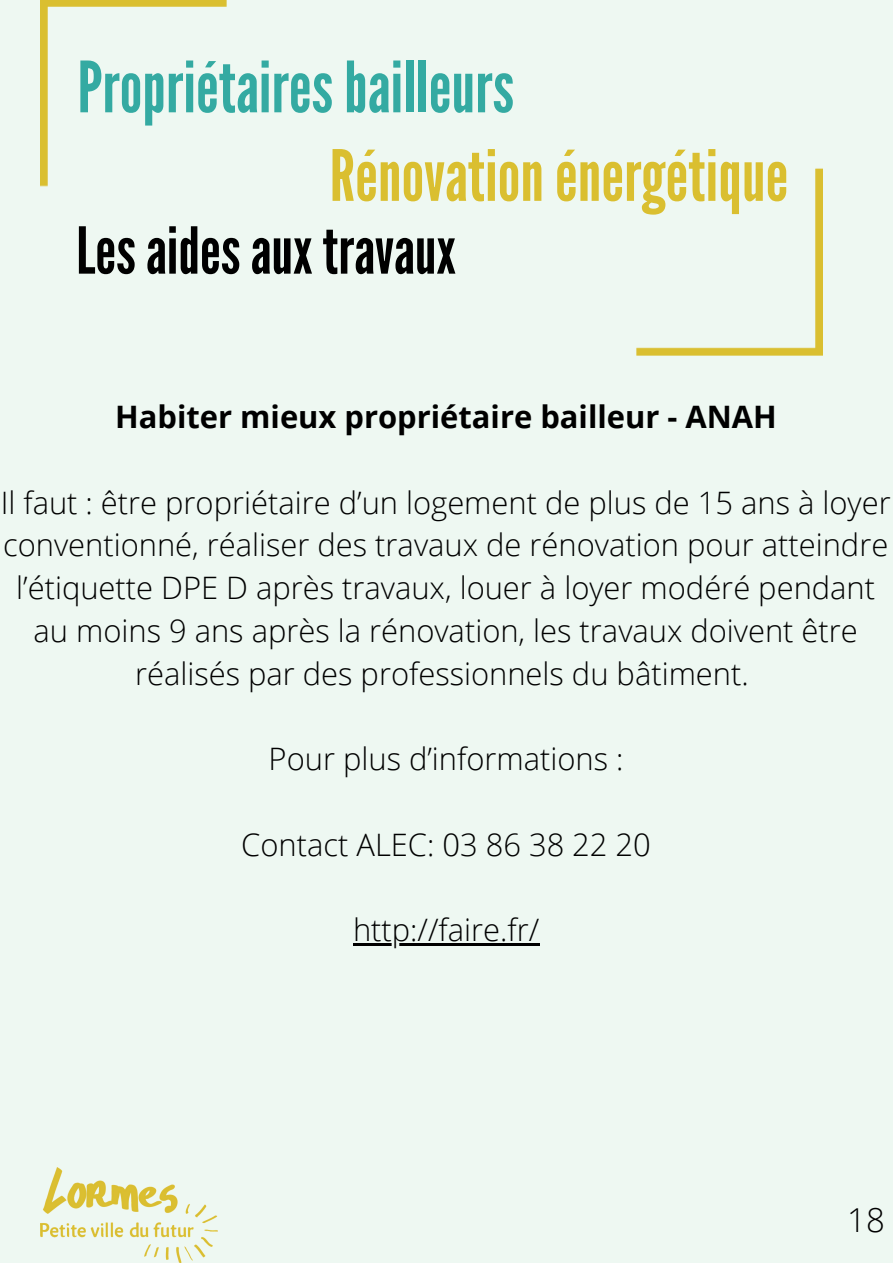
<style>
.page{position:relative;width:893px;height:1264px;background:#fff}
.page>*{position:absolute;margin:0;border:0;box-sizing:border-box;transform-origin:0 0}
.t1{font:70.5px "League Gothic";color:#34aaa2}
.t2{font:70.5px "League Gothic";color:#dabf30}
.t3{font:64.5px "League Gothic";color:#000}
.t4{font:300 33px "Open Sans";color:#000}
.t5{font:300 30.9px/42.8px "Open Sans";color:#000;text-align:center}
.t6{font:700 30.9px "Open Sans";color:#000}
</style>
<div class="page">
<div style="left:0;top:0;width:892px;height:1262px;background:#eef8f2"></div>
<img style="left:40px;top:0;width:782px;height:355px">
<hr style="left:353px;top:943px;width:186px;height:2px;background:#000">
<img style="left:40px;top:1167px;width:177px;height:95px">
<p class="t1" style="left:78px;top:46px;width:438px">Propriétairesbailleurs</p>
<p class="t2" style="left:330px;top:135px;width:460px">Rénovationénergétique</p>
<p class="t3" style="left:76px;top:213px;width:381px">Lesaidesaux travaux</p>
<p class="t6" style="left:115px;top:395px;width:663px">Habiter mieux propriétaire bailleur - ANAH</p>
<p class="t5" style="left:1px;top:480px;width:891px">Il faut : être propriétaire d’un logement de plus de 15 ans à loyer conventionné, réaliser des travaux de rénovation pour atteindre l’étiquette DPE D après travaux, louer à loyer modéré pendant au moins 9 ans après la rénovation, les travaux doivent être réalisés par des professionnels du bâtiment.</p>
<p class="t5" style="left:268px;top:736px;width:356px">Pour plus d’informations :</p>
<p class="t5" style="left:241px;top:822px;width:411px">Contact ALEC: 03 86 38 22 20</p>
<p class="t5" style="left:353px;top:907px;width:188px">http://faire.fr/</p>
<p class="t4" style="left:847px;top:1196px;width:39px">18</p>
</div>
